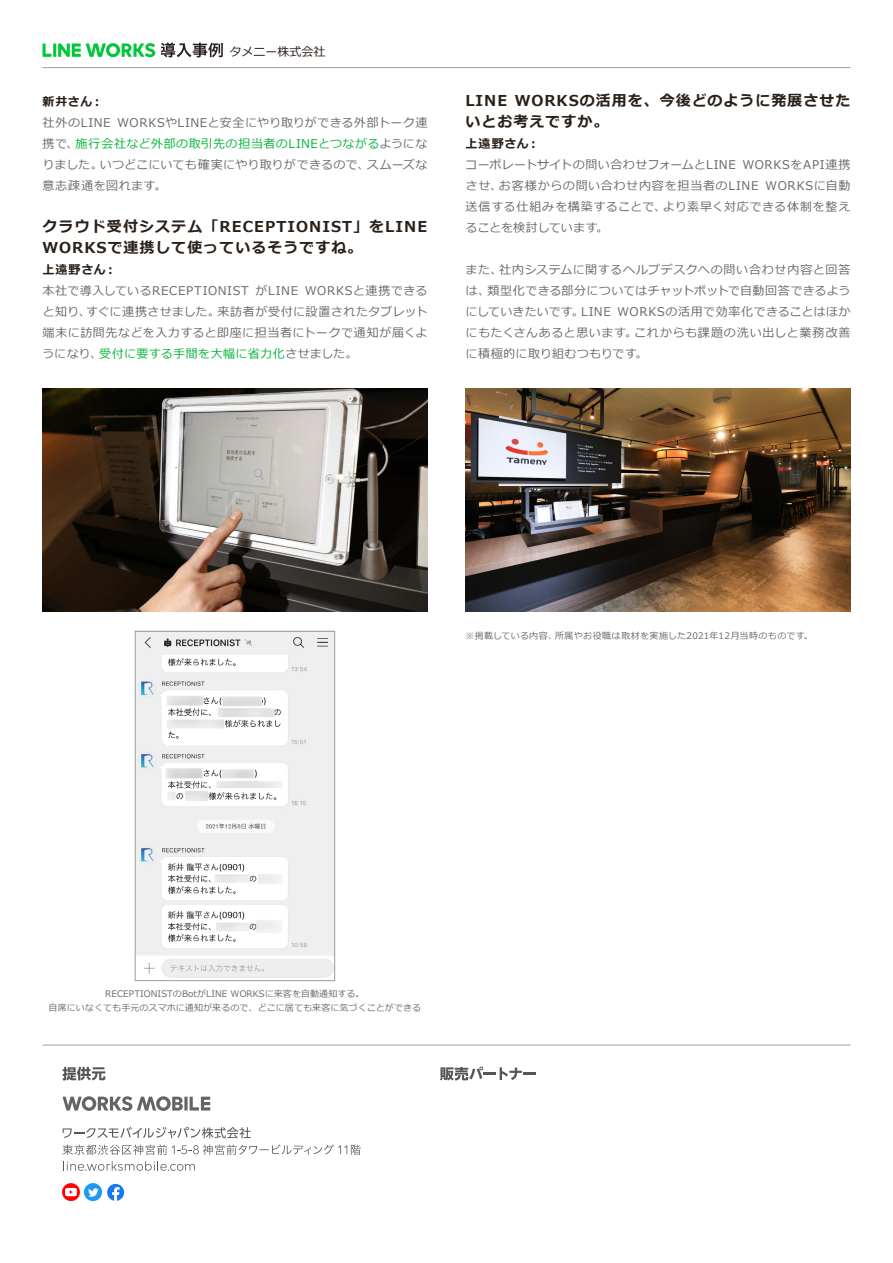
<style>
.page{position:relative;width:893px;height:1263px;background:#fff}
.page>*{position:absolute;margin:0;border:0;box-sizing:border-box;transform-origin:0 0}
.t1{font:700 15px/21px "Meiryo";letter-spacing:.065em;color:#2b2019}
.t2{font:12px/21px "Meiryo";letter-spacing:.04em;color:#6a6a6a}
.t3{font:12px/21px "Meiryo";letter-spacing:.035em;color:#07b53b}
.t4{font:12px "Meiryo";letter-spacing:.06em;color:#6a6a6a}
.t5{font:12px "Meiryo";letter-spacing:.015em;color:#6a6a6a}
.t6{font:12px "Meiryo";letter-spacing:.02em;color:#6a6a6a}
.t7{font:700 12px "Meiryo";letter-spacing:.06em;color:#2b2019}
.t8{font:12px "Meiryo";letter-spacing:.065em;color:#6a6a6a}
.t9{font:12px "Meiryo";letter-spacing:.01em;color:#6a6a6a}
.t10{font:12px "Meiryo";color:#2b2019}
.t11{font:9px/13.5px "Meiryo";letter-spacing:.01em;color:#6b6b6b;text-align:center}
.t12{font:9px "Meiryo";letter-spacing:.035em;color:#6a6a6a}
.s1{color:#6a6a6a}
</style>
<div class="page">
<hr style="left:43px;top:67px;width:807px;height:1px;background:#9e9e9e">
<svg style="left:161px;top:43px;width:62px;height:14px"></svg>
<svg style="left:43px;top:43px;width:112px;height:14px"></svg>
<hr style="left:43px;top:1045px;width:807px;height:1px;background:#9e9e9e">
<svg style="left:440px;top:1066px;width:96px;height:14px"></svg>
<svg style="left:190px;top:1097px;width:20px;height:13px"></svg>
<svg style="left:184px;top:1097px;width:4px;height:13px"></svg>
<svg style="left:63px;top:1096px;width:120px;height:15px"></svg>
<svg style="left:63px;top:1067px;width:42px;height:13px"></svg>
<svg style="left:63px;top:1127px;width:188px;height:11px"></svg>
<svg style="left:62px;top:1144px;width:299px;height:11px"></svg>
<svg style="left:63px;top:1161px;width:132px;height:10px"></svg>
<img style="left:62px;top:1184px;width:17px;height:17px">
<img style="left:85px;top:1184px;width:17px;height:17px">
<svg style="left:107px;top:1184px;width:17px;height:17px"></svg>
<img style="left:43px;top:388px;width:384px;height:223px">
<img style="left:137px;top:633px;width:196px;height:345px">
<div style="left:135px;top:631px;width:200px;height:350px;border:1px solid #9d9c9c"></div>
<img style="left:466px;top:388px;width:384px;height:223px">
<p class="t7" style="left:43px;top:93px;width:62px">新井さん：</p>
<p class="t10" style="left:230px;top:43px;width:97px">タメニー株式会社</p>
<p class="t2" style="left:117px;top:113px;width:312px">WORKSやLINEと安全にやり取りができる外部トーク連</p>
<p class="t3" style="left:76px;top:113px;width:353px;text-indent:-33px"><span class="s1">社外のLINE<br></span>施行会社など外部の取引先の担当者のLINEとつながる<span class="s1">ようにな</span></p>
<p class="t2" style="left:43px;top:134px;width:37px">携で、</p>
<p class="t2" style="left:367px;top:155px;width:62px">スムーズな</p>
<p class="t5" style="left:100px;top:157px;width:271px">いつどこにいても確実にやり取りができるので、</p>
<p class="t2" style="left:43px;top:155px;width:125px">りました。<br>意志疎通を図れます。</p>
<p class="t1" style="left:43px;top:217px;width:386px">クラウド受付システム「RECEPTIONIST」をLINE<br>WORKSで連携して使っているそうですね。</p>
<p class="t7" style="left:43px;top:261px;width:75px">上遠野さん：</p>
<p class="t4" style="left:305px;top:283px;width:124px">WORKSと連携できる</p>
<p class="t2" style="left:256px;top:281px;width:44px">がLINE</p>
<p class="t2" style="left:217px;top:281px;width:211px;text-indent:-175px">本社で導入しているRECEPTIONIST<br>来訪者が受付に設置されたタブレット</p>
<p class="t2" style="left:43px;top:302px;width:50px">と知り、</p>
<p class="t2" style="left:43px;top:323px;width:386px">端末に訪問先などを入力すると即座に担当者にトークで通知が届くよ</p>
<p class="t3" style="left:99px;top:344px;width:260px">受付に要する手間を大幅に省力化<span class="s1">させました。</span></p>
<p class="t5" style="left:86px;top:304px;width:135px">すぐに連携させました。</p>
<p class="t2" style="left:43px;top:344px;width:61px">うになり、</p>
<p class="t1" style="left:515px;top:91px;width:337px">WORKSの活用を、今後どのように発展させた</p>
<p class="t1" style="left:466px;top:91px;width:144px">LINE<br>いとお考えですか。</p>
<p class="t7" style="left:466px;top:135px;width:75px">上遠野さん：</p>
<p class="t6" style="left:466px;top:157px;width:272px">コーポレートサイトの問い合わせフォームとLINE</p>
<p class="t4" style="left:742px;top:157px;width:110px">WORKSをAPI連携</p>
<p class="t2" style="left:765px;top:176px;width:87px">WORKSに自動</p>
<p class="t4" style="left:499px;top:178px;width:261px">お客様からの問い合わせ内容を担当者のLINE</p>
<p class="t2" style="left:466px;top:176px;width:38px">させ、</p>
<p class="t2" style="left:466px;top:197px;width:202px">送信する仕組みを構築することで、ることを検討しています。</p>
<p class="t2" style="left:499px;top:260px;width:353px">社内システムに関するヘルプデスクへの問い合わせ内容と回答</p>
<p class="t2" style="left:663px;top:197px;width:189px">より素早く対応できる体制を整え</p>
<p class="t2" style="left:487px;top:260px;width:365px;text-indent:-22px">また、<br>類型化できる部分についてはチャットボットで自動回答できるよう</p>
<p class="t2" style="left:466px;top:281px;width:26px">は、</p>
<p class="t2" style="left:617px;top:302px;width:235px">WORKSの活用で効率化できることはほか</p>
<p class="t9" style="left:466px;top:304px;width:120px">にしていきたいです。</p>
<p class="t2" style="left:581px;top:302px;width:31px">LINE</p>
<p class="t8" style="left:634px;top:325px;width:218px">これからも課題の洗い出しと業務改善</p>
<p class="t2" style="left:466px;top:323px;width:183px">にもたくさんあると思います。に積極的に取り組むつもりです。</p>
<p class="t12" style="left:555px;top:629px;width:259px">所属やお役職は取材を実施した2021年12月当時のものです。</p>
<p class="t12" style="left:466px;top:629px;width:93px">※掲載している内容、</p>
<p class="t11" style="left:49px;top:988px;width:374px">RECEPTIONISTのBotがLINE WORKSに来客を自動通知する。<br>自席にいなくても手元のスマホに通知が来るので、どこに居ても来客に気づくことができる</p>
</div>
